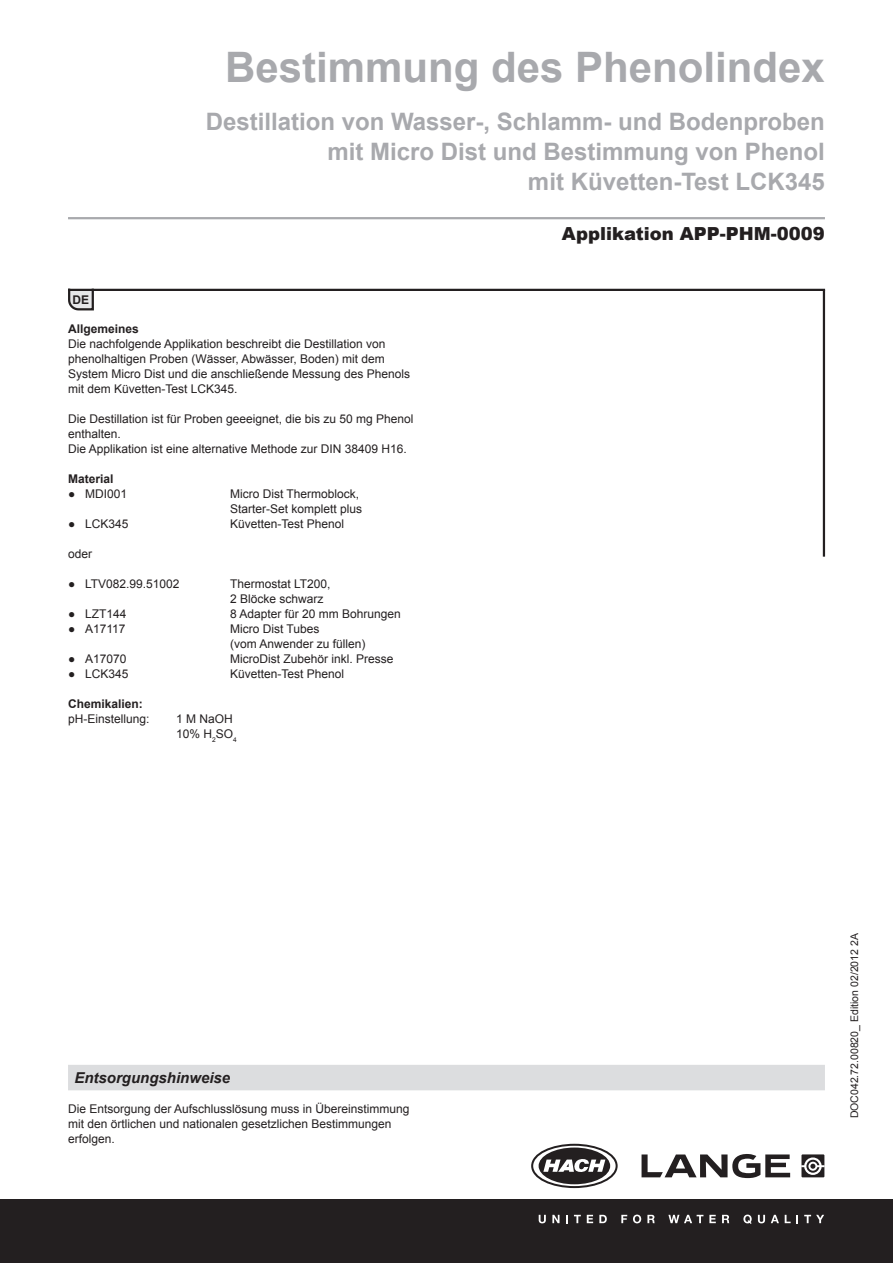
<style>
.page{position:relative;width:893px;height:1263px;background:#fff}
.page>*{position:absolute;margin:0;border:0;box-sizing:border-box;transform-origin:0 0}
.t1{font:700 42px "Arial";color:#a8a9ad}
.t2{font:700 24px/30px "Arial";color:#a8a9ad;text-align:right}
.t3{font:900 18px "Arial";color:#231f20}
.t4{font:italic 700 15px "Arial";color:#231f20}
.t5{font:12px/15px "Arial";color:#231f20}
.t6{font:700 12px "Arial";color:#231f20}
.t7{font:10.5px "Arial";color:#231f20}
</style>
<div class="page">
<hr style="left:68px;top:217px;width:757px;height:2px;background:#a8a9ad">
<svg style="left:68px;top:288px;width:758px;height:24px"></svg>
<hr style="left:823px;top:290px;width:2px;height:267px;background:#231f20">
<div style="left:0;top:1199px;width:893px;height:64px;background:#231f20"></div>
<svg style="left:539px;top:1215px;width:7px;height:8px"></svg>
<svg style="left:552px;top:1215px;width:7px;height:8px"></svg>
<svg style="left:566px;top:1215px;width:2px;height:8px"></svg>
<svg style="left:574px;top:1215px;width:7px;height:8px"></svg>
<svg style="left:587px;top:1215px;width:6px;height:8px"></svg>
<svg style="left:599px;top:1215px;width:8px;height:8px"></svg>
<svg style="left:621px;top:1215px;width:6px;height:8px"></svg>
<svg style="left:633px;top:1214px;width:8px;height:9px"></svg>
<svg style="left:647px;top:1215px;width:8px;height:8px"></svg>
<svg style="left:668px;top:1215px;width:35px;height:8px"></svg>
<svg style="left:709px;top:1215px;width:7px;height:8px"></svg>
<svg style="left:722px;top:1215px;width:7px;height:8px"></svg>
<svg style="left:743px;top:1214px;width:9px;height:10px"></svg>
<svg style="left:758px;top:1215px;width:7px;height:8px"></svg>
<svg style="left:771px;top:1215px;width:8px;height:8px"></svg>
<svg style="left:785px;top:1215px;width:13px;height:8px"></svg>
<svg style="left:804px;top:1215px;width:20px;height:8px"></svg>
<div style="left:801px;top:1154px;width:23px;height:23px;background:#231f20"></div>
<svg style="left:801px;top:1157px;width:24px;height:18px"></svg>
<svg style="left:531px;top:1144px;width:87px;height:44px"></svg>
<svg style="left:641px;top:1154px;width:149px;height:24px"></svg>
<div style="left:68px;top:1065px;width:757px;height:25px;background:#dcdddf"></div>
<h1 class="t1" style="left:225px;top:39px;width:601px">Bestimmung des Phenolindex</h1>
<h2 class="t2" style="left:206px;top:107px;width:621px">Destillation von Wasser-, Schlamm- und Bodenproben mit Micro Dist und Bestimmung von Phenol<br>mit Küvetten-Test LCK345</h2>
<h3 class="t3" style="left:562px;top:220px;width:264px">Applikation APP-PHM-0009</h3>
<p class="t6" style="left:73px;top:291px;width:18px">DE</p>
<p class="t6" style="left:68px;top:321px;width:72px">Allgemeines</p>
<p class="t5" style="left:68px;top:336px;width:344px">Die nachfolgende Applikation beschreibt die Destillation von phenolhaltigen Proben (Wässer, Abwässer, Boden) mit dem System Micro Dist und die anschließende Messung des Phenols mit dem Küvetten-Test LCK345.</p>
<p class="t5" style="left:68px;top:411px;width:347px">Die Destillation ist für Proben geeeignet, die bis zu 50 mg Phenol enthalten.<br>Die Applikation ist eine alternative Methode zur DIN 38409 H16.</p>
<p class="t6" style="left:68px;top:471px;width:47px">Material</p>
<p class="t5" style="left:68px;top:486px;width:61px">● MDI001</p>
<p class="t5" style="left:230px;top:486px;width:134px">Micro Dist Thermoblock,<br>Starter-Set komplett plus</p>
<p class="t5" style="left:68px;top:516px;width:62px">● LCK345</p>
<p class="t5" style="left:230px;top:516px;width:116px">Küvetten-Test Phenol</p>
<p class="t5" style="left:68px;top:546px;width:26px">oder</p>
<p class="t5" style="left:68px;top:576px;width:113px">● LTV082.99.51002</p>
<p class="t5" style="left:230px;top:576px;width:102px">Thermostat LT200,<br>2 Blöcke schwarz</p>
<p class="t5" style="left:68px;top:606px;width:60px">● LZT144</p>
<p class="t5" style="left:230px;top:606px;width:172px">8 Adapter für 20 mm Bohrungen</p>
<p class="t5" style="left:68px;top:621px;width:59px">● A17117</p>
<p class="t5" style="left:230px;top:621px;width:137px">Micro Dist Tubes<br>(vom Anwender zu füllen)</p>
<p class="t5" style="left:68px;top:651px;width:60px">● A17070</p>
<p class="t5" style="left:230px;top:651px;width:165px">MicroDist Zubehör inkl. Presse</p>
<p class="t5" style="left:68px;top:666px;width:62px">● LCK345</p>
<p class="t5" style="left:230px;top:666px;width:116px">Küvetten-Test Phenol</p>
<p class="t6" style="left:68px;top:696px;width:76px">Chemikalien:</p>
<p class="t5" style="left:68px;top:711px;width:83px">pH-Einstellung:</p>
<p class="t5" style="left:176px;top:711px;width:62px">1 M NaOH<br>10% H<sub>2</sub>SO<sub>4</sub></p>
<p class="t4" style="left:74px;top:1068px;width:157px">Entsorgungshinweise</p>
<p class="t5" style="left:68px;top:1102px;width:343px">Die Entsorgung der Aufschlusslösung muss in Übereinstimmung mit den örtlichen und nationalen gesetzlichen Bestimmungen erfolgen.</p>
<p class="t7" style="left:847px;top:1118px;width:187px;rotate:-90deg">DOC042.72.00820_ Edition 02/2012 2A</p>
</div>
